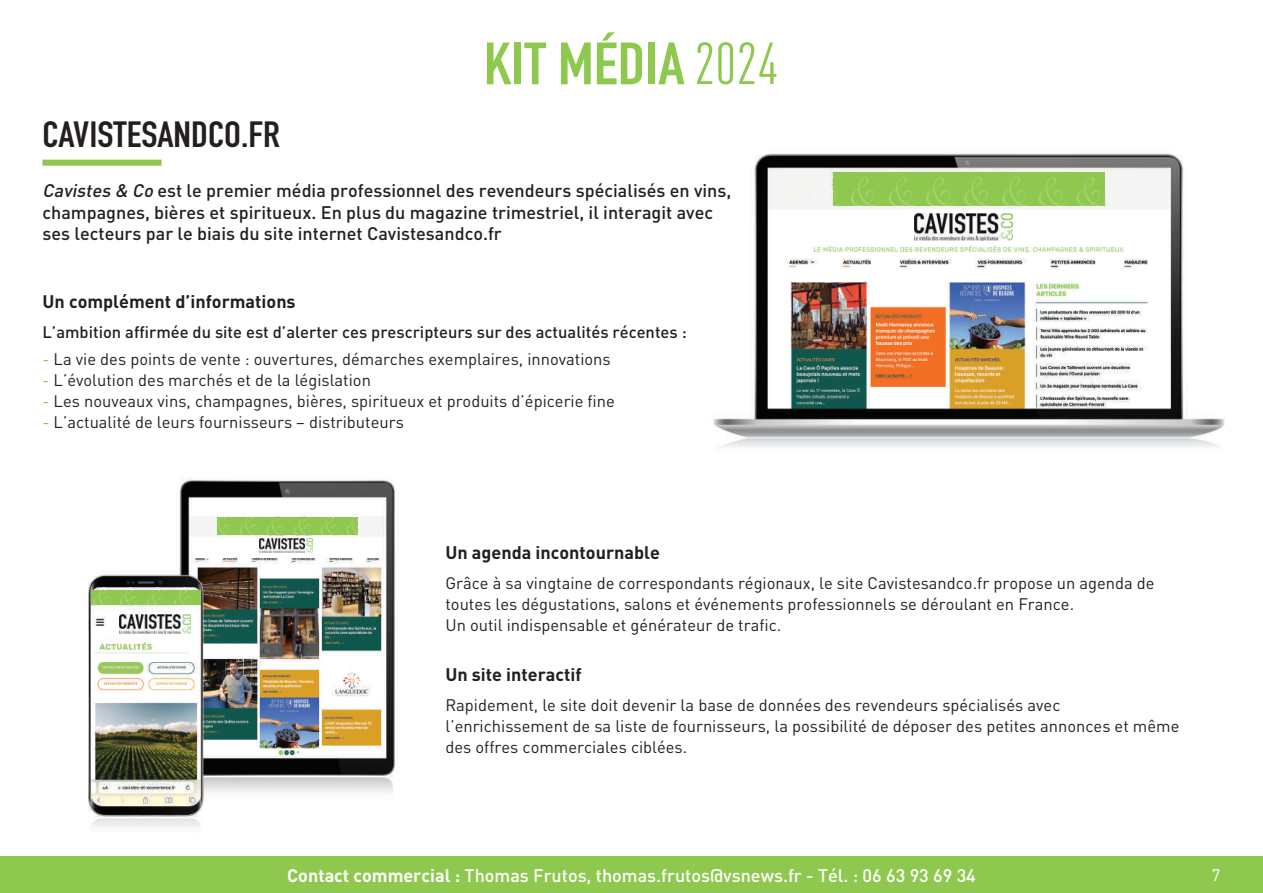
<style>
.page{position:relative;width:1263px;height:893px;background:#fff}
.page>*{position:absolute;margin:0;border:0;box-sizing:border-box;transform-origin:0 0}
.t1{font:700 58.65px "DIN Condensed";color:#8fc84f;scale:1.1 1}
.t2{font:700 36px "DIN Condensed";color:#231f20;scale:1.1 1}
.t3{font:500 18px/21.6px "DIN";color:#231f20}
.t4{font:500 18px "DIN";color:#fff}
.t5{font:700 18px "DIN";color:#231f20}
.t6{font:16.5px/21px "DIN";color:#231f20}
.t7{font:500 16.5px "DIN";color:#231f20}
.t8{font:16.5px "DIN";color:#fff}
.s1{font-family:"DIN Cond";font-weight:400;font-size:58.35px}
.s2{font-style:italic}
.s3{color:#8fc84f}
.s4{font-weight:700}
</style>
<div class="page">
<div style="left:43px;top:160px;width:119px;height:6px;background:#8fc84f"></div>
<img style="left:713px;top:153px;width:512px;height:295px">
<div style="left:833px;top:172px;width:272px;height:34px;background:#8fc84f"></div>
<img style="left:812px;top:177px;width:21px;height:29px">
<svg style="left:833px;top:190px;width:8px;height:16px"></svg>
<svg style="left:851px;top:177px;width:28px;height:30px"></svg>
<svg style="left:889px;top:177px;width:28px;height:30px"></svg>
<svg style="left:926px;top:177px;width:29px;height:30px"></svg>
<svg style="left:964px;top:177px;width:29px;height:30px"></svg>
<svg style="left:1002px;top:177px;width:29px;height:30px"></svg>
<svg style="left:1038px;top:177px;width:29px;height:30px"></svg>
<svg style="left:1076px;top:177px;width:29px;height:29px"></svg>
<img style="left:1114px;top:177px;width:29px;height:29px">
<img style="left:88px;top:478px;width:307px;height:350px">
<div style="left:217px;top:518px;width:140px;height:17px;background:#8fc84f"></div>
<div style="left:91px;top:591px;width:110px;height:14px;background:#8fc84f"></div>
<img style="left:213px;top:516px;width:19px;height:20px">
<svg style="left:217px;top:518px;width:16px;height:17px"></svg>
<img style="left:242px;top:516px;width:17px;height:20px">
<svg style="left:240px;top:518px;width:20px;height:17px"></svg>
<img style="left:268px;top:516px;width:18px;height:20px">
<svg style="left:266px;top:518px;width:20px;height:17px"></svg>
<img style="left:295px;top:516px;width:18px;height:20px">
<svg style="left:294px;top:518px;width:19px;height:17px"></svg>
<img style="left:322px;top:516px;width:18px;height:20px">
<img style="left:348px;top:516px;width:19px;height:20px">
<svg style="left:321px;top:518px;width:36px;height:17px"></svg>
<img style="left:94px;top:587px;width:20px;height:21px">
<svg style="left:93px;top:591px;width:21px;height:14px"></svg>
<img style="left:121px;top:587px;width:19px;height:21px">
<svg style="left:120px;top:591px;width:20px;height:14px"></svg>
<img style="left:148px;top:587px;width:20px;height:21px">
<svg style="left:147px;top:591px;width:21px;height:14px"></svg>
<img style="left:175px;top:587px;width:20px;height:21px">
<svg style="left:174px;top:591px;width:21px;height:14px"></svg>
<div style="left:0;top:856px;width:1263px;height:37px;background:#8fc84f"></div>
<div style="left:910px;top:210px;width:110px;height:34px;background:#fff"></div>
<img style="left:914px;top:213px;width:99px;height:27px">
<div style="left:117px;top:612px;width:79px;height:25px;background:#fff"></div>
<img style="left:120px;top:614px;width:70px;height:20px">
<div style="left:257px;top:537px;width:59px;height:18px;background:#fff"></div>
<img style="left:260px;top:538px;width:53px;height:15px">
<h2 class="t2" style="left:43px;top:110px;width:217px">CAVISTESANDCO.FR</h2>
<h1 class="t1" style="left:484px;top:24px;width:269px">KIT MÉDIA <span class="s1">2024</span></h1>
<p class="t3" style="left:43px;top:179px;width:690px"><span class="s2">Cavistes &amp; Co</span> est le premier média professionnel des revendeurs spécialisés en vins, champagnes, bières et spiritueux. En plus du magazine trimestriel, il interagit avec ses lecteurs par le biais du site internet Cavistesandco.fr</p>
<p class="t5" style="left:43px;top:290px;width:255px">Un complément d’informations</p>
<p class="t7" style="left:43px;top:321px;width:646px">L’ambition affirmée du site est d’alerter ces prescripteurs sur des actualités récentes :</p>
<p class="t6" style="left:43px;top:348px;width:570px"><span class="s3">-</span> La vie des points de vente : ouvertures, démarches exemplaires, innovations</p>
<p class="t6" style="left:43px;top:369px;width:330px"><span class="s3">-</span> L’évolution des marchés et de la législation</p>
<p class="t6" style="left:43px;top:390px;width:574px"><span class="s3">-</span> Les nouveaux vins, champagnes, bières, spiritueux et produits d’épicerie fine</p>
<p class="t6" style="left:43px;top:411px;width:363px"><span class="s3">-</span> L’actualité de leurs fournisseurs – distributeurs</p>
<p class="t5" style="left:445px;top:541px;width:216px">Un agenda incontournable</p>
<p class="t6" style="left:445px;top:572px;width:711px">Grâce à sa vingtaine de correspondants régionaux, le site Cavistesandco.fr propose un agenda de toutes les dégustations, salons et événements professionnels se déroulant en France.<br>Un outil indispensable et générateur de trafic.</p>
<p class="t5" style="left:445px;top:662px;width:138px">Un site interactif</p>
<p class="t6" style="left:445px;top:694px;width:735px">Rapidement, le site doit devenir la base de données des revendeurs spécialisés avec l’enrichissement de sa liste de fournisseurs, la possibilité de déposer des petites annonces et même des offres commerciales ciblées.</p>
<p class="t4" style="left:287px;top:864px;width:690px"><span class="s4">Contact commercial :</span> Thomas Frutos, thomas.frutos@vsnews.fr - Tél. : 06 63 93 69 34</p>
<p class="t8" style="left:1212px;top:865px;width:10px">7</p>
</div>
